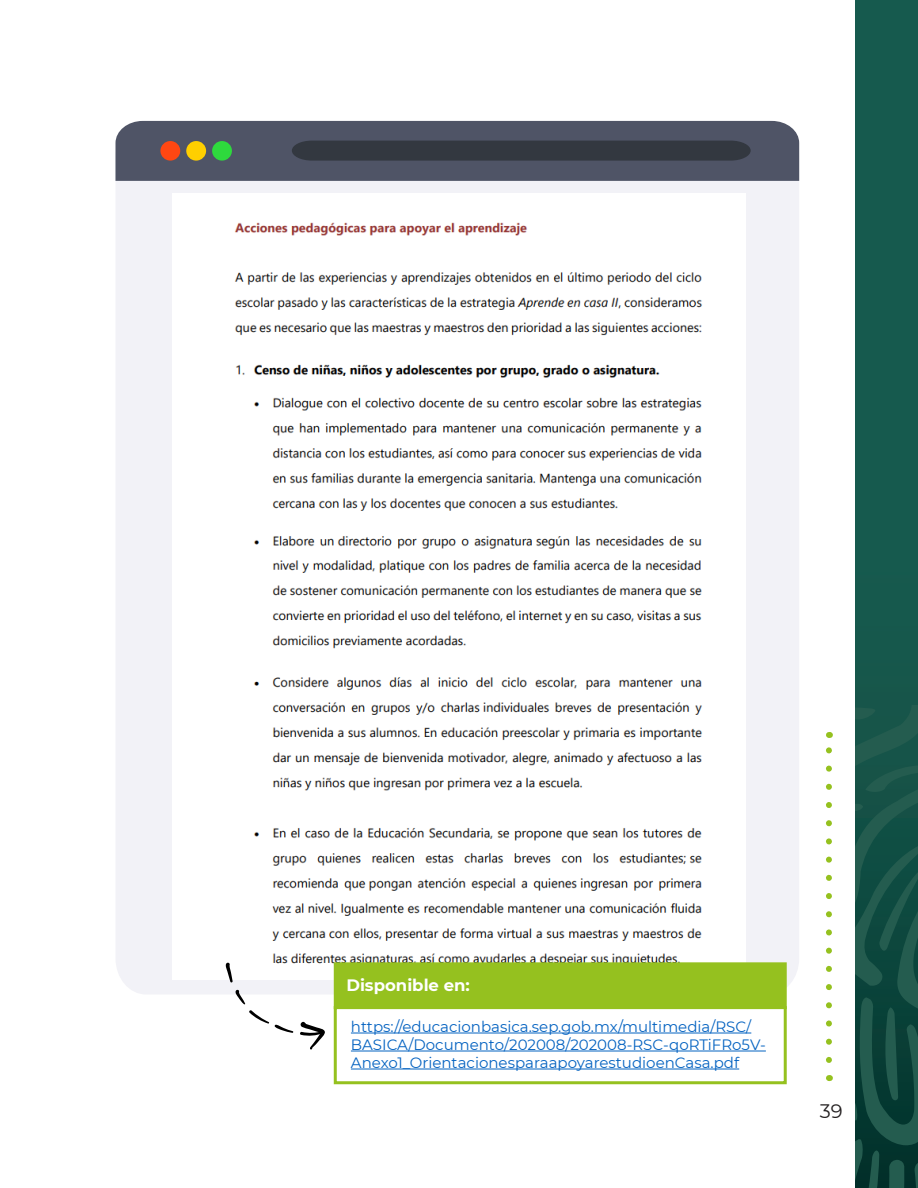
<style>
.page{position:relative;width:918px;height:1188px;background:#fff}
.page>*{position:absolute;margin:0;border:0;box-sizing:border-box;transform-origin:0 0}
.t1{font:19.5px "Montserrat";color:#231f20}
.t2{font:700 16.5px "Montserrat";color:#fff}
.t3{font:15px/18px "Montserrat";color:#0563c1}
</style>
<div class="page">
<div style="left:855px;top:0;width:63px;height:1188px;background:#165a4e"></div>
<svg style="left:855px;top:706px;width:63px;height:482px"></svg>
<div style="left:116px;top:181px;width:683px;height:814px;background:#f2f2f7"></div>
<svg style="left:116px;top:121px;width:683px;height:60px;background:#4a4f5e"></svg>
<div style="left:160px;top:141px;width:20px;height:20px;background:#ff4712;border-radius:50%"></div>
<div style="left:186px;top:141px;width:20px;height:20px;background:#ffcf00;border-radius:50%"></div>
<div style="left:212px;top:141px;width:20px;height:20px;background:#2ed93d;border-radius:50%"></div>
<img style="left:173px;top:193px;width:572px;height:786px">
<div style="left:334px;top:962px;width:453px;height:47px;background:#95c11f;border:3px solid #95c11f"></div>
<div style="left:334px;top:1006px;width:453px;height:78px;background:#fff;border:3px solid #95c11f"></div>
<hr style="left:351px;top:1033px;width:400px;height:1px;background:#0563c1">
<hr style="left:351px;top:1051px;width:415px;height:1px;background:#0563c1">
<hr style="left:351px;top:1069px;width:388px;height:1px;background:#0563c1">
<svg style="left:235px;top:990px;width:90px;height:60px"></svg>
<svg style="left:225px;top:963px;width:8px;height:20px"></svg>
<svg style="left:826px;top:747px;width:6px;height:313px"></svg>
<p class="t2" style="left:346px;top:973px;width:125px">Disponible en:</p>
<p class="t3" style="left:351px;top:1017px;width:416px">https://educacionbasica.sep.gob.mx/multimedia/RSC/<br>BASICA/Documento/202008/202008-RSC-qoRTiFRo5V-<br>Anexo1_OrientacionesparaapoyarestudioenCasa.pdf</p>
<h1 class="t1" style="left:820px;top:1098px;width:24px">39</h1>
</div>
